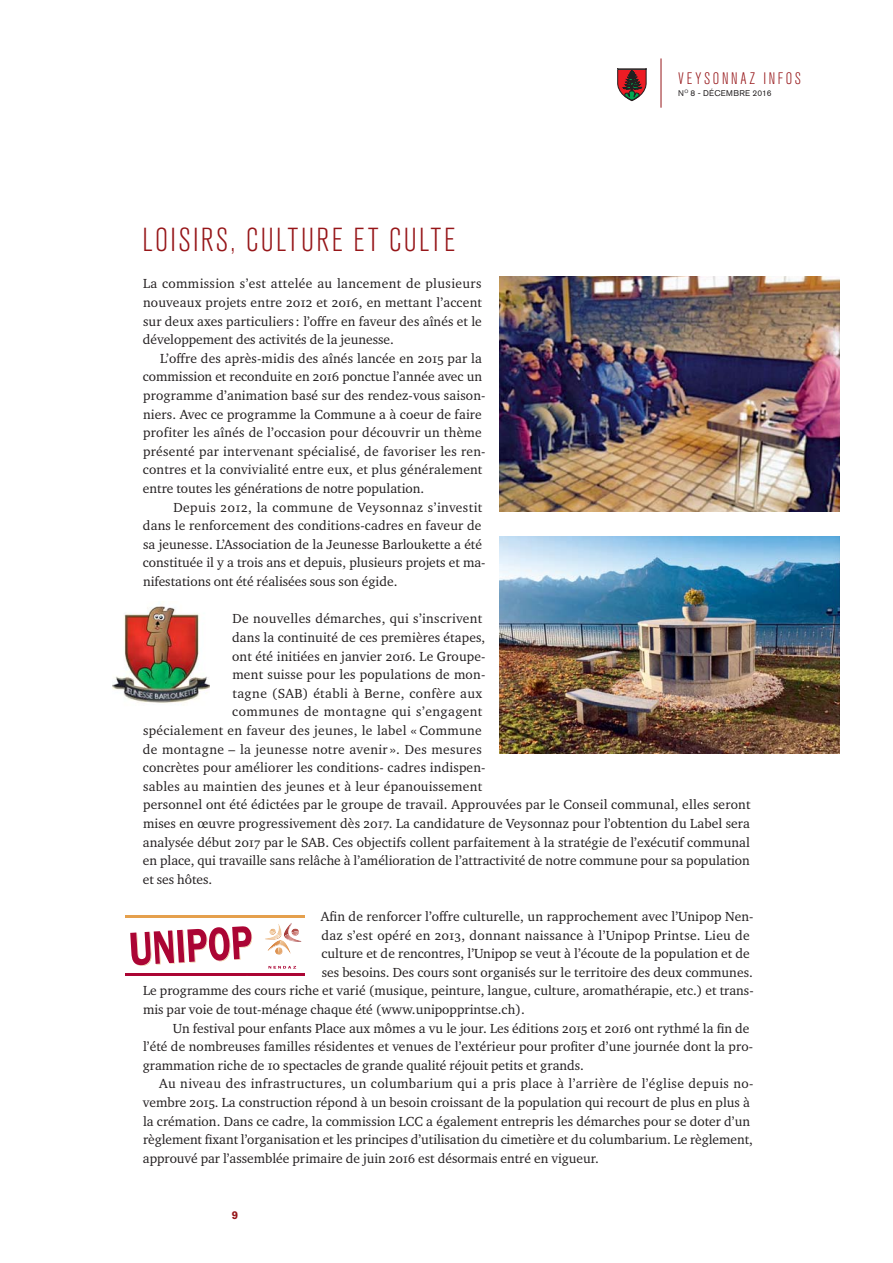
<style>
.page{position:relative;width:893px;height:1263px;background:#fff}
.page>*{position:absolute;margin:0;border:0;box-sizing:border-box;transform-origin:0 0}
.t1{font:300 condensed 33px "Akzidenz Grotesk BQ";letter-spacing:.07em;color:#961619}
.t2{font:300 condensed 16.5px "Akzidenz Grotesk BQ";letter-spacing:.165em;color:#961619}
.t3{font:13.5px/18.6px "Charter ITC Std";letter-spacing:.005em;color:#231f20}
.t4{font:13.5px "Charter ITC Std";letter-spacing:.025em;color:#231f20}
.t5{font:13.5px "Charter ITC Std";letter-spacing:.03em;color:#231f20}
.t6{font:13.5px "Charter ITC Std";letter-spacing:.035em;color:#231f20}
.t7{font:700 11.25px "Akzidenz Grotesk BQ";color:#961619}
.t8{font:8.25px "Akzidenz Grotesk BQ";letter-spacing:.035em;color:#231f20}
</style>
<div class="page">
<svg style="left:617px;top:69px;width:30px;height:33px"></svg>
<hr style="left:661px;top:58px;width:1px;height:50px;background:#961619">
<img style="left:500px;top:276px;width:340px;height:236px">
<img style="left:500px;top:537px;width:340px;height:216px">
<img style="left:112px;top:602px;width:98px;height:101px">
<hr style="left:126px;top:915px;width:179px;height:2px;background:#e5a04d">
<hr style="left:125px;top:973px;width:179px;height:2px;background:#ab0534">
<svg style="left:130px;top:926px;width:122px;height:40px"></svg>
<svg style="left:265px;top:923px;width:37px;height:32px"></svg>
<svg style="left:268px;top:966px;width:28px;height:2px"></svg>
<h1 class="t1" style="left:142px;top:228px;width:314px">LOISIRS, CULTURE ET CULTE</h1>
<p class="t2" style="left:678px;top:72px;width:124px">VEYSONNAZ INFOS</p>
<p class="t8" style="left:678px;top:90px;width:95px">N<sup>O</sup> 8 - DÉCEMBRE 2016</p>
<p class="t3" style="left:143px;top:275px;width:341px;text-align:justify">La commission s’est attelée au lancement de plusieurs nouveaux projets entre 2012 et 2016, en mettant l’accent sur deux axes particuliers : l’offre en faveur des aînés et le développement des activités de la jeunesse.</p>
<p class="t3" style="left:143px;top:350px;width:344px;text-indent:17px">L’offre des après-midis des aînés lancée en 2015 par la commission et reconduite en 2016 ponctue l’année avec un programme d’animation basé sur des rendez-vous saison&shy;niers. Avec ce programme la Commune a à coeur de faire profiter les aînés de l’occasion pour découvrir un thème présenté par intervenant spécialisé, de favoriser les ren&shy;contres et la convivialité entre eux, et plus généralement entre toutes les générations de notre population.</p>
<p class="t3" style="left:143px;top:498px;width:344px;text-indent:30px">Depuis 2012, la commune de Veysonnaz s’investit dans le renforcement des conditions-cadres en faveur de sa jeunesse. L’Association de la Jeunesse Barloukette a été constituée il y a trois ans et depuis, plusieurs projets et ma&shy;nifestations ont été réalisées sous son égide.</p>
<p class="t4" style="left:232px;top:612px;width:251px">De nouvelles démarches, qui s’inscrivent</p>
<p class="t3" style="left:232px;top:629px;width:255px">dans la continuité de ces premières étapes,</p>
<p class="t3" style="left:232px;top:647px;width:255px">ont été initiées en janvier 2016. Le Groupe-</p>
<p class="t3" style="left:232px;top:666px;width:255px">ment suisse pour les populations de mon-</p>
<p class="t5" style="left:232px;top:686px;width:251px">tagne (SAB) établi à Berne, confère aux</p>
<p class="t6" style="left:232px;top:705px;width:252px">communes de montagne qui s’engagent</p>
<p class="t4" style="left:143px;top:724px;width:340px">spécialement en faveur des jeunes, le label « Commune</p>
<p class="t4" style="left:143px;top:742px;width:340px">de montagne – la jeunesse notre avenir ». Des mesures</p>
<p class="t3" style="left:143px;top:759px;width:344px">concrètes pour améliorer les conditions- cadres indispen-</p>
<p class="t3" style="left:143px;top:777px;width:341px">sables au maintien des jeunes et à leur épanouissement</p>
<p class="t3" style="left:143px;top:796px;width:609px">personnel ont été édictées par le groupe de travail. Approuvées par le Conseil communal, elles seront</p>
<p class="t3" style="left:143px;top:815px;width:608px">mises en œuvre progressivement dès 2017. La candidature de Veysonnaz pour l’obtention du Label sera</p>
<p class="t3" style="left:143px;top:833px;width:609px">analysée début 2017 par le SAB. Ces objectifs collent parfaitement à la stratégie de l’exécutif communal</p>
<p class="t3" style="left:143px;top:852px;width:608px">en place, qui travaille sans relâche à l’amélioration de l’attractivité de notre commune pour sa population</p>
<p class="t3" style="left:143px;top:870px;width:71px">et ses hôtes.</p>
<p class="t3" style="left:321px;top:908px;width:434px">Afin de renforcer l’offre culturelle, un rapprochement avec l’Unipop Nen-</p>
<p class="t3" style="left:321px;top:926px;width:430px">daz s’est opéré en 2013, donnant naissance à l’Unipop Printse. Lieu de</p>
<p class="t3" style="left:321px;top:945px;width:430px">culture et de rencontres, l’Unipop se veut à l’écoute de la population et de</p>
<p class="t3" style="left:322px;top:963px;width:433px">ses besoins. Des cours sont organisés sur le territoire des deux communes.</p>
<p class="t3" style="left:143px;top:982px;width:612px">Le programme des cours riche et varié (musique, peinture, langue, culture, aromathérapie, etc.) et trans-</p>
<p class="t3" style="left:143px;top:1001px;width:383px">mis par voie de tout-ménage chaque été (www.unipopprintse.ch).</p>
<p class="t3" style="left:173px;top:1019px;width:578px">Un festival pour enfants Place aux mômes a vu le jour. Les éditions 2015 et 2016 ont rythmé la fin de</p>
<p class="t3" style="left:143px;top:1038px;width:611px">l’été de nombreuses familles résidentes et venues de l’extérieur pour profiter d’une journée dont la pro-</p>
<p class="t3" style="left:143px;top:1056px;width:443px">grammation riche de 10 spectacles de grande qualité réjouit petits et grands.</p>
<p class="t4" style="left:159px;top:1077px;width:596px">Au niveau des infrastructures, un columbarium qui a pris place à l’arrière de l’église depuis no-</p>
<p class="t3" style="left:143px;top:1094px;width:609px">vembre 2015. La construction répond à un besoin croissant de la population qui recourt de plus en plus à</p>
<p class="t3" style="left:143px;top:1112px;width:609px">la crémation. Dans ce cadre, la commission LCC a également entrepris les démarches pour se doter d’un</p>
<p class="t3" style="left:143px;top:1131px;width:611px">règlement fixant l’organisation et les principes d’utilisation du cimetière et du columbarium. Le règlement,</p>
<p class="t3" style="left:143px;top:1149px;width:458px">approuvé par l’assemblée primaire de juin 2016 est désormais entré en vigueur.</p>
<p class="t7" style="left:232px;top:1210px;width:8px">9</p>
</div>
